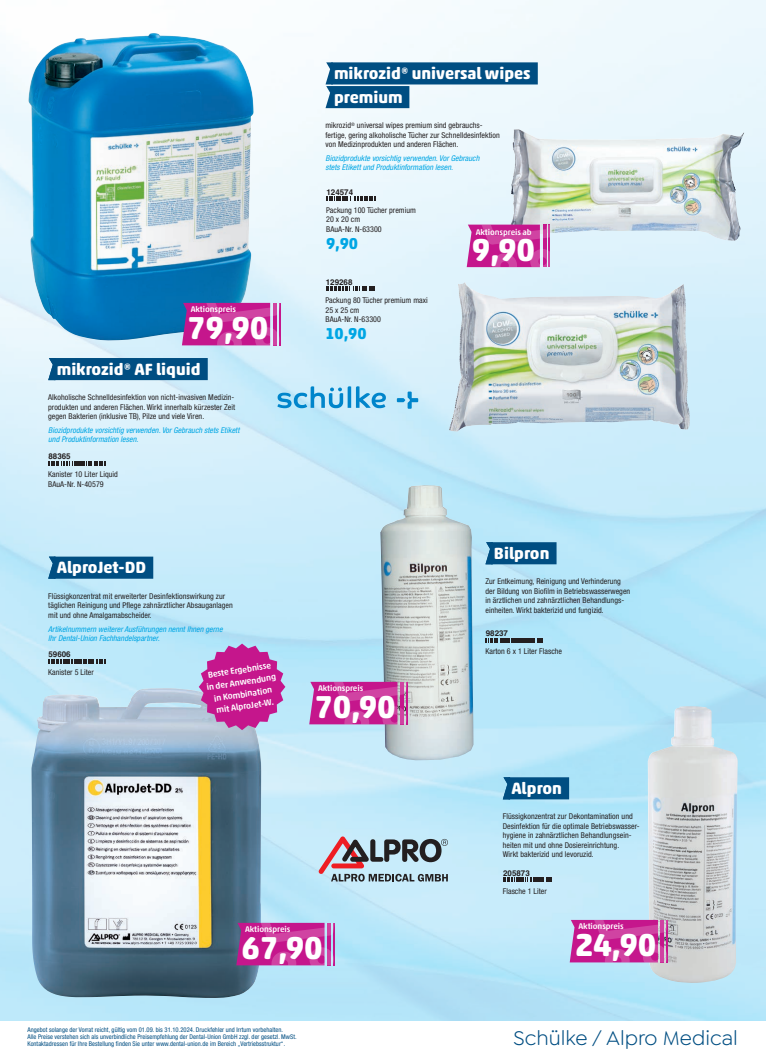
<style>
.page{position:relative;width:766px;height:1063px;background:#fff}
.page>*{position:absolute;margin:0;border:0;box-sizing:border-box;transform-origin:0 0}
.t1{font:700 32.2px "Akko Rounded Pro";letter-spacing:-.01em;color:#fff}
.t2{font:21px "Goldplay";color:#004e82}
.t3{font:700 16.5px/23.7px "Akko Rounded Pro";color:#fff}
.t4{font:700 16px "Akko Rounded Pro";color:#00a6e4}
.t5{font:500 8.8px/12.2px "Akko Rounded Pro";color:#fff;text-align:center}
.t6{font:500 8.3px "Akko Rounded Pro";letter-spacing:-.01em;color:#fff}
.t7{font:condensed 8px/9.5px "Helvetica Neue LT Pro";letter-spacing:.005em;color:#231f20}
.t8{font:italic condensed 8px/9.5px "Helvetica Neue LT Pro";letter-spacing:.005em;color:#00a6e4}
.t9{font:700 8px "Helvetica";color:#231f20}
.t10{font:condensed 6.5px/7px "Helvetica Neue LT Pro";letter-spacing:.005em;color:#004e82}
</style>
<div class="page">
<img style="left:0;top:0;width:765px;height:1020px">
<div style="left:54px;top:358px;width:154px;height:22px;background:#004e82"></div>
<svg style="left:48px;top:358px;width:6px;height:22px"></svg>
<img style="left:28px;top:33px;width:226px;height:308px">
<div style="left:331px;top:62px;width:206px;height:22px;background:#004e82"></div>
<svg style="left:325px;top:62px;width:84px;height:46px"></svg>
<img style="left:511px;top:129px;width:7px;height:54px">
<img style="left:458px;top:283px;width:6px;height:75px">
<svg style="left:48px;top:462px;width:57px;height:4px"></svg>
<svg style="left:326px;top:197px;width:49px;height:4px"></svg>
<svg style="left:326px;top:287px;width:49px;height:4px"></svg>
<svg style="left:182px;top:303px;width:101px;height:42px"></svg>
<svg style="left:466px;top:225px;width:84px;height:42px"></svg>
<svg style="left:277px;top:386px;width:109px;height:22px"></svg>
<svg style="left:397px;top:392px;width:21px;height:17px"></svg>
<div style="left:54px;top:557px;width:99px;height:22px;background:#004e82"></div>
<svg style="left:48px;top:557px;width:6px;height:22px"></svg>
<img style="left:31px;top:688px;width:230px;height:310px">
<div style="left:508px;top:777px;width:61px;height:22px;background:#004e82"></div>
<svg style="left:502px;top:777px;width:6px;height:22px"></svg>
<img style="left:647px;top:706px;width:91px;height:277px">
<div style="left:491px;top:542px;width:65px;height:22px;background:#004e82"></div>
<svg style="left:485px;top:542px;width:6px;height:22px"></svg>
<img style="left:380px;top:485px;width:93px;height:275px">
<svg style="left:48px;top:659px;width:57px;height:5px"></svg>
<svg style="left:485px;top:638px;width:57px;height:5px"></svg>
<svg style="left:503px;top:878px;width:49px;height:4px"></svg>
<svg style="left:236px;top:923px;width:102px;height:42px"></svg>
<svg style="left:309px;top:682px;width:101px;height:42px"></svg>
<svg style="left:569px;top:920px;width:102px;height:43px"></svg>
<svg style="left:318px;top:836px;width:130px;height:46px"></svg>
<svg style="left:199px;top:644px;width:86px;height:86px"></svg>
<h3 class="t3" style="left:334px;top:61px;width:198px">mikrozid® universal wipes premium</h3>
<p class="t7" style="left:325px;top:121px;width:176px">mikrozid<sup>®</sup> universal wipes premium sind gebrauchs&shy;fertige, gering alkoholische Tücher zur Schnelldesinfektion von Medizinprodukten und anderen Flächen.</p>
<p class="t8" style="left:325px;top:153px;width:155px">Biozidprodukte vorsichtig verwenden. Vor Gebrauch stets Etikett und Produktinformation lesen.</p>
<p class="t9" style="left:326px;top:187px;width:28px">124574</p>
<p class="t7" style="left:326px;top:205px;width:91px">Packung 100 Tücher premium<br>20 x 20 cm<br>BAuA-Nr. N-63300</p>
<h3 class="t4" style="left:326px;top:234px;width:33px">9,90</h3>
<p class="t9" style="left:326px;top:277px;width:28px">129268</p>
<p class="t7" style="left:325px;top:296px;width:104px">Packung 80 Tücher premium maxi<br>25 x 25 cm<br>BAuA-Nr. N-63300</p>
<p class="t6" style="left:191px;top:304px;width:47px">Aktionspreis</p>
<h1 class="t1" style="left:187px;top:308px;width:83px">79,90</h1>
<h3 class="t4" style="left:325px;top:324px;width:43px">10,90</h3>
<h3 class="t3" style="left:57px;top:357px;width:145px">mikrozid® AF liquid</h3>
<p class="t7" style="left:48px;top:393px;width:188px;text-align:justify">Alkoholische Schnelldesinfektion von nicht-invasiven Medizin&shy;produkten und anderen Flächen. Wirkt innerhalb kürzester Zeit gegen Bakterien (inklusive TB), Pilze und viele Viren.</p>
<p class="t8" style="left:48px;top:425px;width:193px">Biozidprodukte vorsichtig verwenden. Vor Gebrauch stets Etikett und Produktinformation lesen.</p>
<p class="t9" style="left:48px;top:452px;width:24px">88365</p>
<p class="t7" style="left:48px;top:470px;width:71px">Kanister 10 Liter Liquid<br>BAuA-Nr. N-40579</p>
<h3 class="t3" style="left:57px;top:556px;width:91px">AlproJet-DD</h3>
<p class="t7" style="left:48px;top:591px;width:186px">Flüssigkonzentrat mit erweiterter Desinfektionswirkung zur täglichen Reinigung und Pflege zahnärztlicher Absauganlagen mit und ohne Amalgamabscheider.</p>
<p class="t8" style="left:48px;top:624px;width:176px">Artikelnummern weiterer Ausführungen nennt Ihnen gerne<br>Ihr Dental-Union Fachhandelspartner.</p>
<p class="t9" style="left:48px;top:650px;width:24px">59606</p>
<p class="t7" style="left:48px;top:668px;width:47px">Kanister 5 Liter</p>
<p class="t5" style="left:204px;top:669px;width:72px;rotate:-9deg">Beste Ergebnisse in der Anwendung in Kombination mit AlproJet-W.</p>
<p class="t6" style="left:318px;top:683px;width:47px">Aktionspreis</p>
<h1 class="t1" style="left:314px;top:687px;width:83px">70,90</h1>
<p class="t6" style="left:245px;top:924px;width:47px">Aktionspreis</p>
<h1 class="t1" style="left:241px;top:928px;width:83px">67,90</h1>
<p class="t6" style="left:475px;top:227px;width:57px">Aktionspreis ab</p>
<h1 class="t1" style="left:471px;top:230px;width:65px">9,90</h1>
<h3 class="t3" style="left:494px;top:541px;width:57px">Bilpron</h3>
<p class="t7" style="left:485px;top:577px;width:146px">Zur Entkeimung, Reinigung und Verhinderung der Bildung von Biofilm in Betriebswasserwegen in ärztlichen und zahnärztlichen Behandlungs&shy;einheiten. Wirkt bakterizid und fungizid.</p>
<p class="t9" style="left:485px;top:628px;width:24px">98237</p>
<p class="t7" style="left:485px;top:647px;width:78px">Karton 6 x 1 Liter Flasche</p>
<h3 class="t3" style="left:511px;top:776px;width:52px">Alpron</h3>
<p class="t7" style="left:502px;top:812px;width:138px">Flüssigkonzentrat zur Dekontamination und Desinfektion für die optimale Betriebswasser&shy;hygiene in zahnärztlichen Behandlungsein&shy;heiten mit und ohne Dosiereinrichtung.<br>Wirkt bakterizid und levoruzid.</p>
<p class="t9" style="left:503px;top:868px;width:28px">205873</p>
<p class="t7" style="left:502px;top:886px;width:46px">Flasche 1 Liter</p>
<p class="t6" style="left:578px;top:921px;width:47px">Aktionspreis</p>
<h1 class="t1" style="left:574px;top:925px;width:83px">24,90</h1>
<p class="t10" style="left:27px;top:1026px;width:270px">Angebot solange der Vorrat reicht, gültig vom 01.09. bis 31.10.2024. Druckfehler und Irrtum vorbehalten.<br>Alle Preise verstehen sich als unverbindliche Preisempfehlung der Dental-Union GmbH zzgl. der gesetzl. MwSt.<br>Kontaktadressen für Ihre Bestellung finden Sie unter www.dental-union.de im Bereich „Vertriebsstruktur“.</p>
<h2 class="t2" style="left:513px;top:1026px;width:226px">Schülke / Alpro Medical</h2>
</div>
